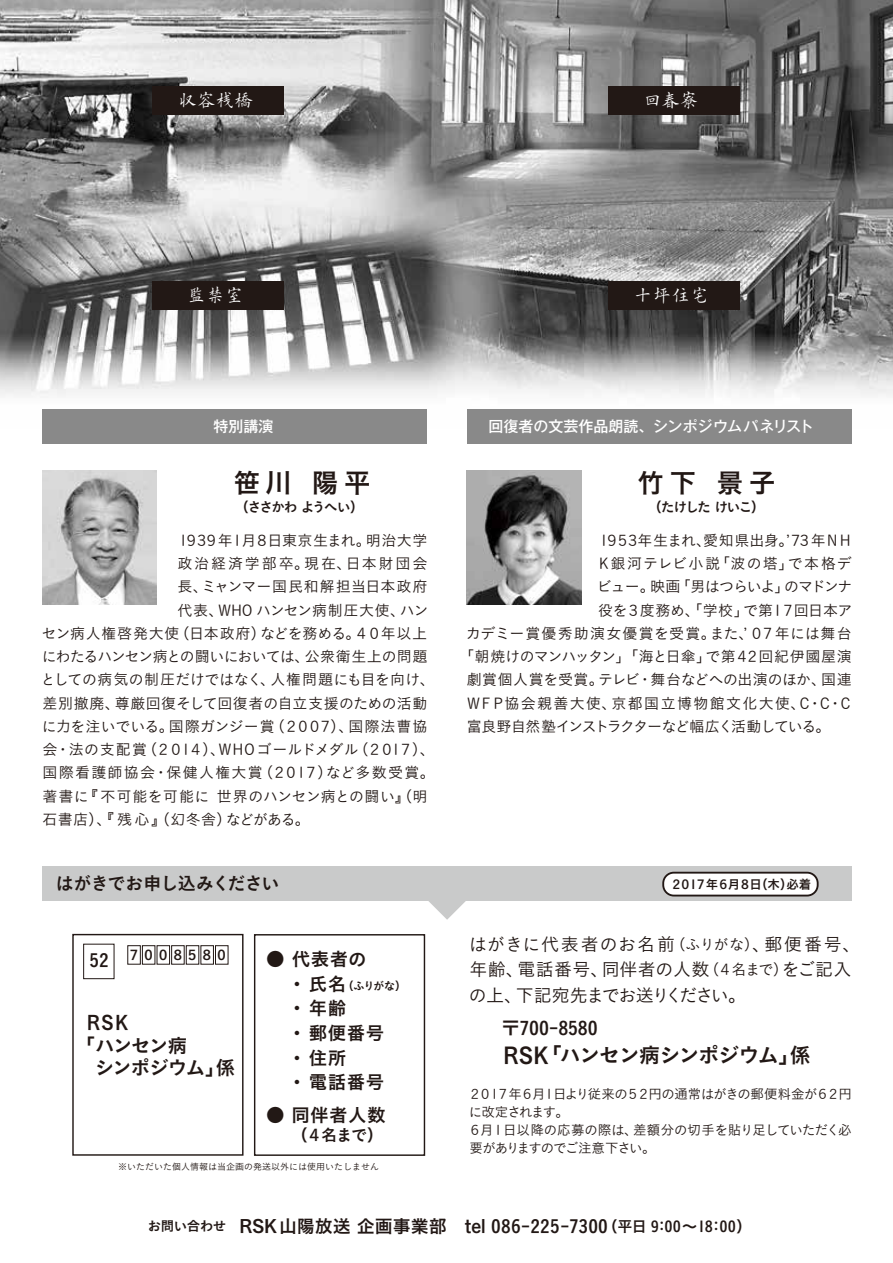
<style>
.page{position:relative;width:893px;height:1263px;background:#fff}
.page>*{position:absolute;margin:0;border:0;box-sizing:border-box;transform-origin:0 0}
.t1{font:27px "Koburina Go Std W6";letter-spacing:.2em;color:#221815}
.t2{font:21px "Koburina Go Std W6";letter-spacing:-.055em;color:#221815}
.t3{font:19.5px "Koburina Go Std W6";letter-spacing:-.075em;color:#221815}
.t4{font:18.6px/24.6px "Koburina Go Std W6";letter-spacing:.025em;color:#221815}
.t5{font:18px/25.5px "Koburina Go Std W3";color:#221815}
.t6{font:18px "Koburina Go Std W6";color:#221815;scale:1.07 1}
.t7{font:300 18px "Outai Kai Std";letter-spacing:.05em;color:#fff}
.t8{font:18px "Koburina Go Std W6";letter-spacing:-.05em;color:#221815}
.t9{font:18px "Koburina Go Std W6";color:#221815}
.t10{font:16.05px "Koburina Go Std W6";color:#221815}
.t11{font:15px "Koburina Go Std W3";letter-spacing:-.005em;color:#221815}
.t12{font:15px "Koburina Go Std W3";letter-spacing:.025em;color:#221815}
.t13{font:15px "Koburina Go Std W3";letter-spacing:-.055em;color:#221815}
.t14{font:15px "Koburina Go Std W3";letter-spacing:-.085em;color:#221815}
.t15{font:15px "Koburina Go Std W3";letter-spacing:-.025em;color:#221815}
.t16{font:15px "Koburina Go Std W3";letter-spacing:.02em;color:#221815}
.t17{font:15px "Koburina Go Std W3";letter-spacing:.085em;color:#221815}
.t18{font:15px "Koburina Go Std W3";letter-spacing:.055em;color:#221815}
.t19{font:15px "Koburina Go Std W3";letter-spacing:.09em;color:#221815}
.t20{font:500 15px "Gothic MB101 Pr 5";color:#fff}
.t21{font:15px "Koburina Go Std W3";letter-spacing:-.075em;color:#221815}
.t22{font:15px "Koburina Go Std W3";letter-spacing:-.08em;color:#221815}
.t23{font:15px "Koburina Go Std W3";letter-spacing:-.03em;color:#221815}
.t24{font:15px "Koburina Go Std W3";letter-spacing:.035em;color:#221815}
.t25{font:15px "Koburina Go Std W3";letter-spacing:.08em;color:#221815}
.t26{font:15px "Koburina Go Std W3";letter-spacing:.125em;color:#221815}
.t27{font:13.5px/18px "Koburina Go Std W3";letter-spacing:-.08em;color:#221815}
.t28{font:13.5px "Koburina Go Std W6";letter-spacing:-.11em;color:#221815}
.t29{font:13.5px "Koburina Go Std W6";letter-spacing:-.07em;color:#221815}
.t30{font:13.5px "Koburina Go Std W6";letter-spacing:.085em;color:#221815}
.t31{font:12.45px "Koburina Go Std W6";letter-spacing:-.14em;color:#221815}
.t32{font:11.1px "Koburina Go Std W6";color:#221815}
.t33{font:9px "Koburina Go Std W3";color:#221815}
.s1{font-size:15px}
.s2{font-size:22.5px}
.s3{font-size:13.5px}
</style>
<div class="page">
<img style="left:0;top:0;width:893px;height:396px">
<div style="left:42px;top:409px;width:385px;height:35px;background:#898989"></div>
<img style="left:42px;top:471px;width:115px;height:133px">
<div style="left:467px;top:409px;width:385px;height:35px;background:#898989"></div>
<div style="left:42px;top:866px;width:810px;height:35px;background:#c9caca"></div>
<img style="left:467px;top:471px;width:114px;height:133px">
<div style="left:663px;top:873px;width:155px;height:22px;background:#fff;border-radius:11px"></div>
<div style="left:662px;top:872px;width:157px;height:24px;border:2px solid #221815;border-radius:11px"></div>
<div style="left:254px;top:934px;width:171px;height:222px;border:1px solid #221815"></div>
<div style="left:72px;top:934px;width:172px;height:222px;border:1px solid #221815"></div>
<div style="left:83px;top:944px;width:31px;height:35px;border:1px solid #221815"></div>
<div style="left:127px;top:945px;width:14px;height:19px;border:1px solid #221815"></div>
<div style="left:142px;top:945px;width:13px;height:19px;border:1px solid #221815"></div>
<div style="left:157px;top:945px;width:13px;height:19px;border:1px solid #221815"></div>
<div style="left:171px;top:945px;width:14px;height:19px;border:1px solid #221815"></div>
<div style="left:186px;top:945px;width:13px;height:19px;border:1px solid #221815"></div>
<div style="left:201px;top:945px;width:13px;height:19px;border:1px solid #221815"></div>
<div style="left:215px;top:945px;width:13px;height:19px;border:1px solid #221815"></div>
<svg style="left:428px;top:901px;width:38px;height:19px"></svg>
<div style="left:152px;top:86px;width:131px;height:29px;background:#221815"></div>
<div style="left:608px;top:86px;width:131px;height:29px;background:#221815"></div>
<div style="left:152px;top:281px;width:131px;height:29px;background:#221815"></div>
<div style="left:608px;top:281px;width:131px;height:29px;background:#221815"></div>
<p class="t7" style="left:178px;top:89px;width:76px">収容桟橋</p>
<p class="t7" style="left:644px;top:89px;width:56px">回春寮</p>
<p class="t7" style="left:188px;top:284px;width:57px">監禁室</p>
<p class="t7" style="left:634px;top:284px;width:76px">十坪住宅</p>
<p class="t20" style="left:214px;top:414px;width:61px">特別講演</p>
<h1 class="t1" style="left:233px;top:462px;width:139px">笹川 陽平</h1>
<p class="t28" style="left:235px;top:497px;width:130px">（ささかわ ようへい）</p>
<p class="t22" style="left:176px;top:529px;width:253px">１９３９年１月８日東京生まれ。明治大学</p>
<p class="t26" style="left:177px;top:552px;width:251px">政治経済学部卒。現在、日本財団会</p>
<p class="t24" style="left:177px;top:575px;width:251px">長、ミャンマー国民和解担当日本政府</p>
<p class="t12" style="left:177px;top:599px;width:252px">代表、WHO ハンセン病制圧大使、ハン</p>
<p class="t16" style="left:42px;top:622px;width:387px">セン病人権啓発大使（日本政府）などを務める。４０年以上</p>
<p class="t13" style="left:42px;top:645px;width:387px">にわたるハンセン病との闘いにおいては、公衆衛生上の問題</p>
<p class="t11" style="left:41px;top:668px;width:396px">としての病気の制圧だけではなく、人権問題にも目を向け、</p>
<p class="t11" style="left:42px;top:692px;width:386px">差別撤廃、尊厳回復そして回復者の自立支援のための活動</p>
<p class="t11" style="left:42px;top:715px;width:387px">に力を注いでいる。国際ガンジー賞（２００７）、国際法曹協</p>
<p class="t15" style="left:42px;top:738px;width:394px">会・法の支配賞（２０１４）、WHO ゴールドメダル（２０１７）、</p>
<p class="t17" style="left:42px;top:761px;width:394px">国際看護師協会・保健人権大賞（２０１７）など多数受賞。</p>
<p class="t12" style="left:42px;top:785px;width:386px">著書に『不可能を可能に｠世界のハンセン病との闘い』（明</p>
<p class="t12" style="left:42px;top:808px;width:269px">石書店）、『残心』（幻冬舎）などがある。</p>
<p class="t8" style="left:56px;top:869px;width:226px">はがきでお申し込みください</p>
<p class="t9" style="left:90px;top:947px;width:20px">52</p>
<p class="t30" style="left:127px;top:945px;width:103px">７００８５８０</p>
<h3 class="t3" style="left:84px;top:1007px;width:49px">ＲＳＫ</h3>
<h3 class="t3" style="left:76px;top:1030px;width:113px">「ハンセン病</h3>
<h3 class="t3" style="left:95px;top:1053px;width:142px">シンポジウム」係</h3>
<p class="t4" style="left:266px;top:947px;width:102px">● 代表者の</p>
<p class="t4" style="left:288px;top:972px;width:98px">・ 氏名<br>・ 年齢<br>・ 郵便番号・ 住所<br>・ 電話番号</p>
<p class="t4" style="left:266px;top:1103px;width:121px">● 同伴者人数</p>
<p class="t10" style="left:291px;top:1123px;width:93px">（４名まで）</p>
<p class="t32" style="left:342px;top:977px;width:65px">（ふりがな）</p>
<p class="t33" style="left:118px;top:1160px;width:262px">※いただいた個人情報は当企画の発送以外には使用いたしません</p>
<p class="t20" style="left:489px;top:414px;width:327px">回復者の文芸作品朗読、シンポジウムパネリスト</p>
<h1 class="t1" style="left:637px;top:462px;width:140px">竹下 景子</h1>
<p class="t29" style="left:648px;top:497px;width:118px">（たけした けいこ）</p>
<p class="t21" style="left:596px;top:529px;width:258px">１９５３年生まれ、愛知県出身｡ʼ７３年ＮＨ</p>
<p class="t25" style="left:597px;top:552px;width:257px">Ｋ銀河テレビ小説「波の塔」で本格デ</p>
<p class="t14" style="left:597px;top:575px;width:257px">ビュー。映画「男はつらいよ」のマドンナ</p>
<p class="t23" style="left:598px;top:599px;width:256px">役を３度務め、「学校」で第１７回日本ア</p>
<p class="t18" style="left:466px;top:622px;width:387px">カデミー賞優秀助演女優賞を受賞。また、ʼ０７年には舞台</p>
<p class="t13" style="left:459px;top:645px;width:394px">「朝焼けのマンハッタン」「海と日傘」で第４２回紀伊國屋演</p>
<p class="t11" style="left:467px;top:668px;width:386px">劇賞個人賞を受賞。テレビ・舞台などへの出演のほか、国連</p>
<p class="t19" style="left:466px;top:692px;width:389px">ＷＦＰ協会親善大使、京都国立博物館文化大使、Ｃ･Ｃ･Ｃ</p>
<p class="t14" style="left:467px;top:715px;width:365px">富良野自然塾インストラクターなど幅広く活動している。</p>
<p class="t31" style="left:670px;top:874px;width:143px">２０１７年６月８日（木）必着</p>
<p class="t5" style="left:469px;top:931px;width:393px">はがきに代表者のお名前<span class="s1">（ふりがな）</span>、郵便番号、年齢、電話番号、同伴者の人数<span class="s1">（４名まで）</span>をご記入の上、下記宛先までお送りください。</p>
<p class="t4" style="left:502px;top:1016px;width:97px">〒700-8580</p>
<h2 class="t2" style="left:503px;top:1039px;width:309px"><span class="s2">RSK</span>「ハンセン病シンポジウム」係</h2>
<p class="t27" style="left:468px;top:1085px;width:385px">２０１７年６月１日より従来の５２円の通常はがきの郵便料金が６２円に改定されます。<br>６月１日以降の応募の際は、差額分の切手を貼り足していただく必要がありますのでご注意下さい。</p>
<p class="t6" style="left:148px;top:1212px;width:566px"><span class="s3">お問い合わせ</span> RSK山陽放送 企画事業部　tel 086-225-7300<span class="s1">（平日 9:00～18:00）</span></p>
</div>
